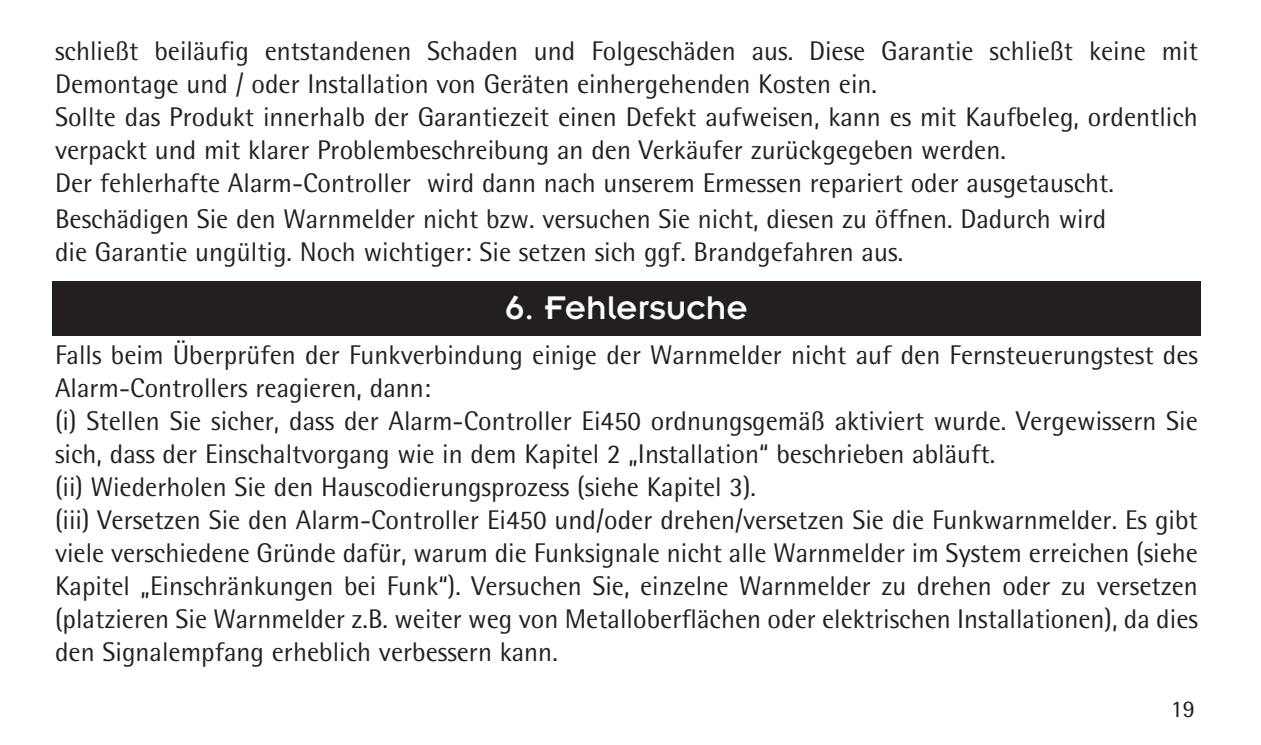
<style>
.page{position:relative;width:1261px;height:745px;background:#fff}
.page>*{position:absolute;margin:0;border:0;box-sizing:border-box;transform-origin:0 0}
.t1{font:36px "Insignia LT Std";color:#fff}
.t2{font:27px/33px "Rotis Semi Sans";color:#231f20}
.t3{font:24px "Rotis Semi Sans";color:#231f20}
</style>
<div class="page">
<div style="left:52px;top:281px;width:1148px;height:54px;background:#231f20"></div>
<p class="t2" style="left:55px;top:34px;width:1144px">schließt beiläufig entstandenen Schaden und Folgeschäden aus. Diese Garantie schließt keine mit<br>Demontage und / oder Installation von Geräten einhergehenden Kosten ein.</p>
<p class="t2" style="left:55px;top:100px;width:1144px">Sollte das Produkt innerhalb der Garantiezeit einen Defekt aufweisen, kann es mit Kaufbeleg, ordentlich verpackt und mit klarer Problembeschreibung an den Verkäufer zurückgegeben werden.</p>
<p class="t2" style="left:55px;top:166px;width:1060px">Der fehlerhafte Alarm-Controller wird dann nach unserem Ermessen repariert oder ausgetauscht.</p>
<p class="t2" style="left:55px;top:202px;width:1052px">Beschädigen Sie den Warnmelder nicht bzw. versuchen Sie nicht, diesen zu öffnen. Dadurch wird</p>
<p class="t2" style="left:55px;top:235px;width:849px">die Garantie ungültig. Noch wichtiger: Sie setzen sich ggf. Brandgefahren aus.</p>
<p class="t1" style="left:505px;top:289px;width:244px">6. Fehlersuche</p>
<p class="t2" style="left:55px;top:338px;width:1144px">Falls beim Überprüfen der Funkverbindung einige der Warnmelder nicht auf den Fernsteuerungstest des<br>Alarm-Controllers reagieren, dann:</p>
<p class="t2" style="left:55px;top:404px;width:1143px">(i) Stellen Sie sicher, dass der Alarm-Controller Ei450 ordnungsgemäß aktiviert wurde. Vergewissern Sie sich, dass der Einschaltvorgang wie in dem Kapitel 2 „Installation“ beschrieben abläuft.</p>
<p class="t2" style="left:55px;top:470px;width:702px">(ii) Wiederholen Sie den Hauscodierungsprozess (siehe Kapitel 3).</p>
<p class="t2" style="left:55px;top:503px;width:1144px;text-align:justify">(iii) Versetzen Sie den Alarm-Controller Ei450 und/oder drehen/versetzen Sie die Funkwarnmelder. Es gibt viele verschiedene Gründe dafür, warum die Funksignale nicht alle Warnmelder im System erreichen (siehe Kapitel „Einschränkungen bei Funk“). Versuchen Sie, einzelne Warnmelder zu drehen oder zu versetzen (platzieren Sie Warnmelder z.B. weiter weg von Metalloberflächen oder elektrischen Installationen), da dies den Signalempfang erheblich verbessern kann.</p>
<p class="t3" style="left:1170px;top:693px;width:26px">19</p>
</div>
